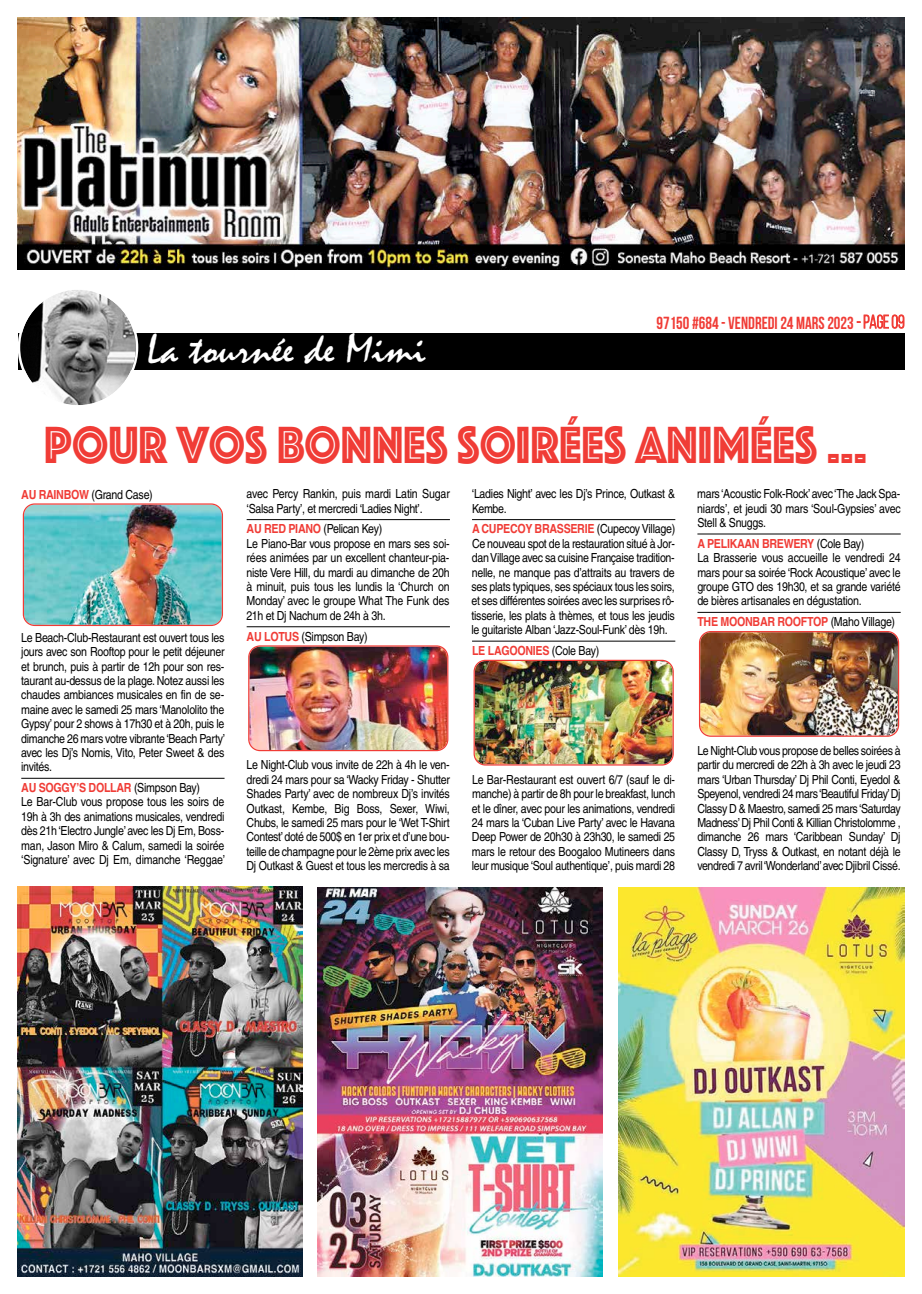
<style>
.page{position:relative;width:922px;height:1294px;background:#fff}
.page>*{position:absolute;margin:0;border:0;box-sizing:border-box;transform-origin:0 0}
.t1{font:54.25px "Phosphate Inline";color:#f03c36;scale:.9 1}
.t2{font:42.25px "Mistral";color:#fff;scale:1.07 1}
.t3{font:700 17.5px "Bebas Neue";color:#f03c36;scale:.95 1}
.t4{font:12.5px/14.4px "Helvetica";letter-spacing:-.025em;color:#000;text-align:justify;scale:.85 1}
.t5{font:700 12.5px "Helvetica";letter-spacing:-.025em;color:#f03c36;scale:.85 1}
.s1{font-weight:400}
.s2{font-weight:400;font-size:18.75px}
.s3{font-weight:700;color:#f03c36}
.s4{font-weight:400;color:#000}
</style>
<div class="page">
<div style="left:18px;top:333px;width:886px;height:37px;background:#000"></div>
<svg style="left:18px;top:290px;width:120px;height:115px"></svg>
<svg style="left:856px;top:314px;width:48px;height:15px"></svg>
<img style="left:18px;top:18px;width:885px;height:251px">
<img style="left:618px;top:887px;width:286px;height:389px">
<img style="left:317px;top:887px;width:285px;height:389px">
<img style="left:18px;top:886px;width:284px;height:390px">
<hr style="left:21px;top:778px;width:203px;height:1px;background:#000">
<hr style="left:246px;top:519px;width:204px;height:1px;background:#000">
<hr style="left:246px;top:626px;width:204px;height:1px;background:#000">
<hr style="left:472px;top:519px;width:203px;height:1px;background:#000">
<hr style="left:472px;top:640px;width:203px;height:1px;background:#000">
<hr style="left:697px;top:533px;width:203px;height:1px;background:#000">
<hr style="left:697px;top:612px;width:203px;height:1px;background:#000">
<img style="left:23px;top:503px;width:200px;height:123px">
<img style="left:473px;top:659px;width:200px;height:106px">
<img style="left:699px;top:631px;width:199px;height:105px">
<img style="left:248px;top:645px;width:200px;height:106px">
<h2 class="t2" style="left:147px;top:326px;width:262px">La tournée de Mimi</h2>
<h3 class="t3" style="left:656px;top:313px;width:262px">97150 #684 - VENDREDI 24 MARS 2023 <span class="s1">-</span><span class="s2">page09</span></h3>
<h1 class="t1" style="left:44px;top:406px;width:915px">POUR VOS BONNES SOIRÉES ANIMÉES …</h1>
<p class="t4" style="left:21px;top:487px;width:156px"><span class="s3">AU RAINBOW</span> (Grand Case)</p>
<p class="t4" style="left:697px;top:486px;width:241px">mars‘Acoustic Folk-Rock’avec‘The Jack Spa&shy;niards’, et jeudi 30 mars ‘Soul-Gypsies’ avec Stell &amp; Snuggs.</p>
<p class="t4" style="left:697px;top:536px;width:241px;text-align:left"><span class="s3">A PELIKAAN BREWERY</span> (Cole Bay)<br>La Brasserie vous accueille le vendredi 24 mars pour sa soirée ‘Rock Acoustique’ avec le groupe GTO des 19h30, et sa grande variété de bières artisanales en dégustation.</p>
<p class="t5" style="left:697px;top:611px;width:234px">THE MOONBAR ROOFTOP <span class="s4">(Maho Village)</span></p>
<p class="t4" style="left:246px;top:486px;width:240px">avec Percy Rankin, puis mardi Latin Sugar ‘Salsa Party’, et mercredi ‘Ladies Night’.</p>
<p class="t4" style="left:246px;top:522px;width:241px;text-align:left"><span class="s3">AU RED PIANO</span> (Pelican Key)<br>Le Piano-Bar vous propose en mars ses soi&shy;rées animées par un excellent chanteur-pia&shy;niste Vere Hill, du mardi au dimanche de 20h à minuit, puis tous les lundis la ‘Church on Monday’ avec le groupe What The Funk des 21h et Dj Nachum de 24h à 3h.</p>
<p class="t4" style="left:246px;top:629px;width:144px"><span class="s3">AU LOTUS</span> (Simpson Bay)</p>
<p class="t4" style="left:472px;top:486px;width:241px">‘Ladies Night’ avec les Dj’s Prince, Outkast &amp;<br>Kembe.</p>
<p class="t4" style="left:471px;top:522px;width:241px"><span class="s3">A CUPECOY BRASSERIE</span> (Cupecoy Village)<br>Ce nouveau spot de la restauration situé à Jor&shy;dan Village avec sa cuisine Française tradition&shy;nelle, ne manque pas d’attraits au travers de ses plats typiques, ses spéciaux tous les soirs, et ses différentes soirées avec les surprises rô&shy;tisserie, les plats à thèmes, et tous les jeudis le guitariste Alban ‘Jazz-Soul-Funk’ dès 19h.</p>
<p class="t5" style="left:472px;top:640px;width:151px">LE LAGOONIES <span class="s4">(Cole Bay)</span></p>
<p class="t4" style="left:21px;top:630px;width:241px">Le Beach-Club-Restaurant est ouvert tous les jours avec son Rooftop pour le petit déjeuner et brunch, puis à partir de 12h pour son res&shy;taurant au-dessus de la plage. Notez aussi les chaudes ambiances musicales en fin de se&shy;maine avec le samedi 25 mars ‘Manololito the Gypsy’ pour 2 shows à 17h30 et à 20h, puis le dimanche 26 mars votre vibrante‘Beach Party’ avec les Dj’s Nomis, Vito, Peter Sweet &amp; des invités.</p>
<p class="t4" style="left:21px;top:780px;width:241px;text-align:left"><span class="s3">AU SOGGY’S DOLLAR</span> (Simpson Bay)<br>Le Bar-Club vous propose tous les soirs de 19h à 3h des animations musicales, vendredi dès 21h ‘Electro Jungle’avec les Dj Em, Boss&shy;man, Jason Miro &amp; Calum, samedi la soirée ‘Signature’ avec Dj Em, dimanche ‘Reggae’</p>
<p class="t4" style="left:697px;top:743px;width:241px">Le Night-Club vous propose de belles soirées à partir du mercredi de 22h à 3h avec le jeudi 23 mars ‘Urban Thursday’ Dj Phil Conti, Eyedol &amp; Speyenol, vendredi 24 mars‘Beautiful Friday’Dj Classy D &amp; Maestro, samedi 25 mars‘Saturday Madness’Dj Phil Conti &amp; Killian Christolomme , dimanche 26 mars ‘Caribbean Sunday’ Dj Classy D, Tryss &amp; Outkast, en notant déjà le vendredi 7 avril ‘Wonderland’avec Djibril Cissé.</p>
<p class="t4" style="left:246px;top:757px;width:241px">Le Night-Club vous invite de 22h à 4h le ven&shy;dredi 24 mars pour sa ‘Wacky Friday - Shutter Shades Party’ avec de nombreux Dj’s invités Outkast, Kembe, Big Boss, Sexer, Wiwi, Chubs, le samedi 25 mars pour le ‘Wet T-Shirt Contest’doté de 500$ en 1er prix et d’une bou&shy;teille de champagne pour le 2ème prix avec les Dj Outkast &amp; Guest et tous les mercredis à sa</p>
<p class="t4" style="left:471px;top:772px;width:241px">Le Bar-Restaurant est ouvert 6/7 (sauf le di&shy;manche) à partir de 8h pour le breakfast, lunch et le dîner, avec pour les animations, vendredi 24 mars la ‘Cuban Live Party’ avec le Havana Deep Power de 20h30 à 23h30, le samedi 25 mars le retour des Boogaloo Mutineers dans leur musique ‘Soul authentique’, puis mardi 28</p>
</div>
